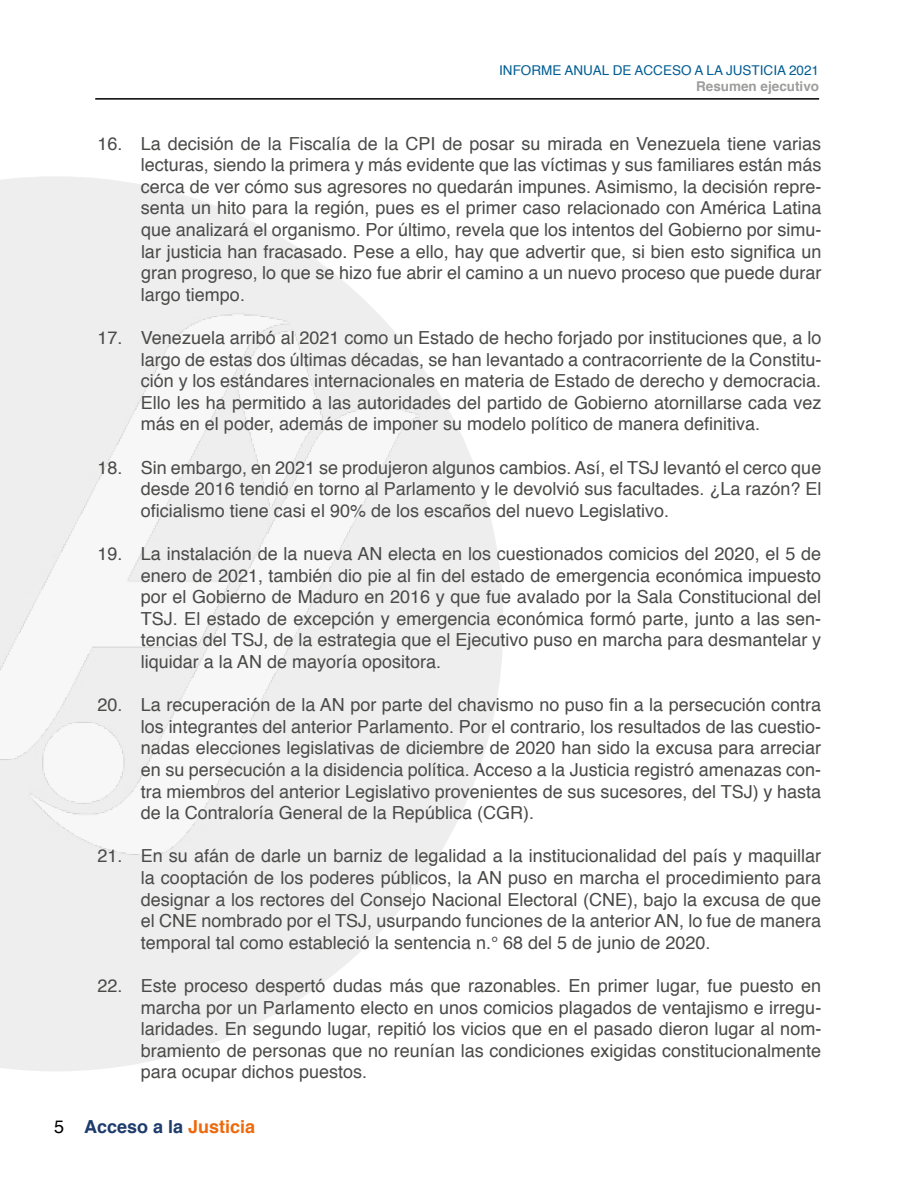
<style>
.page{position:relative;width:918px;height:1188px;background:#fff}
.page>*{position:absolute;margin:0;border:0;box-sizing:border-box;transform-origin:0 0}
.t1{font:18px/21.6px "Helvetica";color:#4a4a49;text-align:justify}
.t2{font:700 18px "Helvetica";color:#1d3b6b}
.t3{font:13.5px "Helvetica";color:#015d93}
.t4{font:700 13.5px "Helvetica";color:#9d9d9c}
.s1{font-weight:400;color:#000}
.s2{color:#ec690c}
</style>
<div class="page">
<hr style="left:95px;top:98px;width:724px;height:2px;background:#000">
<svg style="left:0;top:176px;width:412px;height:895px;fill:#eee"></svg>
<img style="left:0;top:279px;width:503px;height:616px">
<p class="t3" style="left:499px;top:60px;width:321px">INFORME ANUAL DE ACCESO A LA JUSTICIA 2021</p>
<p class="t4" style="left:696px;top:75px;width:125px">Resumen ejecutivo</p>
<p class="t1" style="left:141px;top:133px;width:682px;text-indent:-44px">16. La decisión de la Fiscalía de la CPI de posar su mirada en Venezuela tiene varias lecturas, siendo la primera y más evidente que las víctimas y sus familiares están más cerca de ver cómo sus agresores no quedarán impunes. Asimismo, la decisión repre&shy;senta un hito para la región, pues es el primer caso relacionado con América Latina que analizará el organismo. Por último, revela que los intentos del Gobierno por simu&shy;lar justicia han fracasado. Pese a ello, hay que advertir que, si bien esto significa un gran progreso, lo que se hizo fue abrir el camino a un nuevo proceso que puede durar largo tiempo.</p>
<p class="t1" style="left:141px;top:327px;width:682px;text-indent:-43px">17. Venezuela arribó al 2021 como un Estado de hecho forjado por instituciones que, a lo largo de estas dos últimas décadas, se han levantado a contracorriente de la Constitu&shy;ción y los estándares internacionales en materia de Estado de derecho y democracia.<br>Ello les ha permitido a las autoridades del partido de Gobierno atornillarse cada vez más en el poder, además de imponer su modelo político de manera definitiva.</p>
<p class="t1" style="left:141px;top:457px;width:682px;text-indent:-43px">18. Sin embargo, en 2021 se produjeron algunos cambios. Así, el TSJ levantó el cerco que desde 2016 tendió en torno al Parlamento y le devolvió sus facultades. ¿La razón? El oficialismo tiene casi el 90% de los escaños del nuevo Legislativo.</p>
<p class="t1" style="left:141px;top:543px;width:682px;text-indent:-43px">19. La instalación de la nueva AN electa en los cuestionados comicios del 2020, el 5 de enero de 2021, también dio pie al fin del estado de emergencia económica impuesto por el Gobierno de Maduro en 2016 y que fue avalado por la Sala Constitucional del TSJ. El estado de excepción y emergencia económica formó parte, junto a las sen&shy;tencias del TSJ, de la estrategia que el Ejecutivo puso en marcha para desmantelar y liquidar a la AN de mayoría opositora.</p>
<p class="t1" style="left:141px;top:695px;width:682px;text-indent:-43px">20. La recuperación de la AN por parte del chavismo no puso fin a la persecución contra los integrantes del anterior Parlamento. Por el contrario, los resultados de las cuestio&shy;nadas elecciones legislativas de diciembre de 2020 han sido la excusa para arreciar en su persecución a la disidencia política. Acceso a la Justicia registró amenazas con&shy;tra miembros del anterior Legislativo provenientes de sus sucesores, del TSJ) y hasta de la Contraloría General de la República (CGR).</p>
<p class="t1" style="left:141px;top:846px;width:682px;text-indent:-43px">21. En su afán de darle un barniz de legalidad a la institucionalidad del país y maquillar la cooptación de los poderes públicos, la AN puso en marcha el procedimiento para designar a los rectores del Consejo Nacional Electoral (CNE), bajo la excusa de que el CNE nombrado por el TSJ, usurpando funciones de la anterior AN, lo fue de manera temporal tal como estableció la sentencia n.° 68 del 5 de junio de 2020.</p>
<p class="t1" style="left:141px;top:975px;width:682px;text-indent:-44px">22. Este proceso despertó dudas más que razonables. En primer lugar, fue puesto en marcha por un Parlamento electo en unos comicios plagados de ventajismo e irregu&shy;laridades. En segundo lugar, repitió los vicios que en el pasado dieron lugar al nom&shy;bramiento de personas que no reunían las condiciones exigidas constitucionalmente para ocupar dichos puestos.</p>
<p class="t2" style="left:54px;top:1112px;width:203px"><span class="s1">5</span> Acceso a la <span class="s2">Justicia</span></p>
</div>
